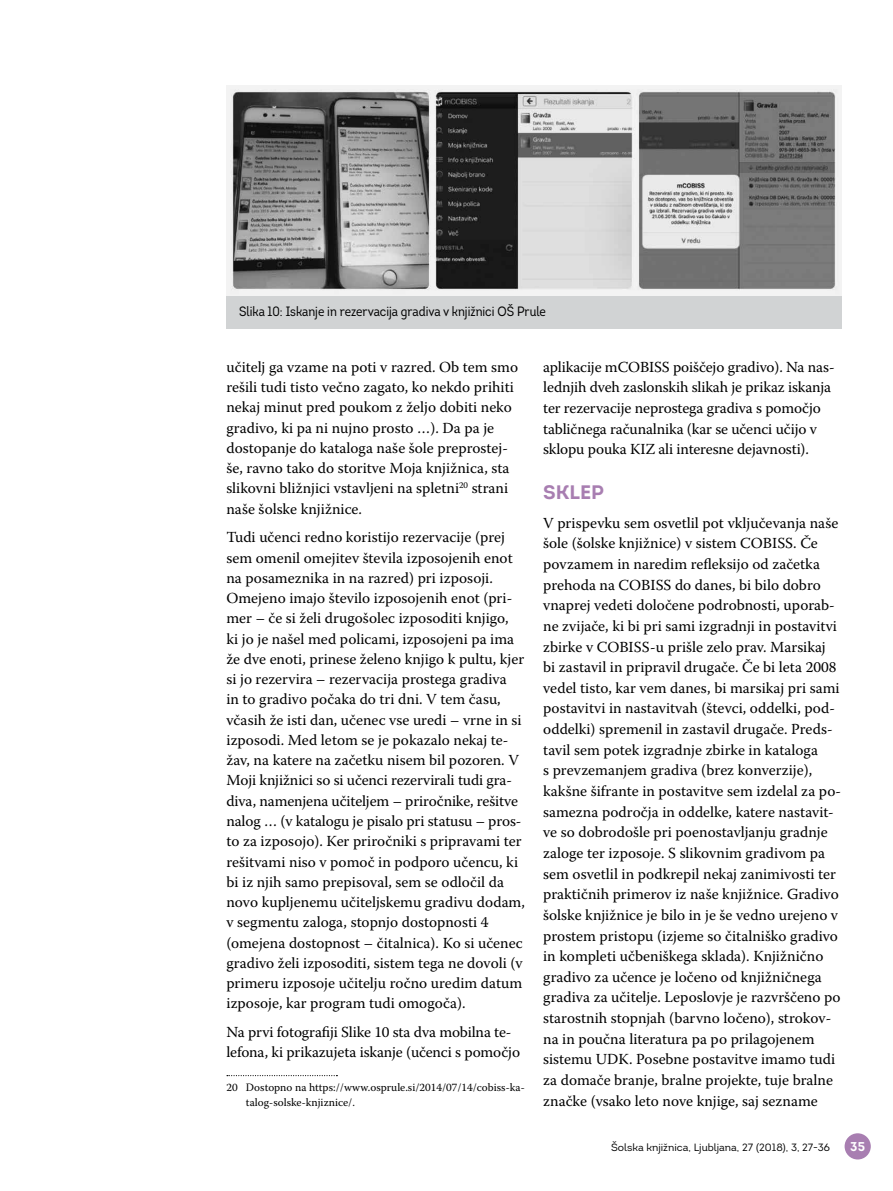
<style>
.page{position:relative;width:893px;height:1191px;background:#fff}
.page>*{position:absolute;margin:0;border:0;box-sizing:border-box;transform-origin:0 0}
.t1{font:700 19.5px "Intro";color:#a87eb1}
.t2{font:15.3px/20.7px "Warnock Pro";color:#000}
.t3{font:13.5px "Intro Cond";color:#000}
.t4{font:700 12.75px "Intro";color:#fff}
.t5{font:11.25px/15px "Warnock Pro";color:#000}
.t6{font:10.5px "Intro";color:#000}
</style>
<div class="page">
<div style="left:845px;top:1133px;width:26px;height:26px;background:#a87eb1;border-radius:50%"></div>
<svg style="left:227px;top:1075px;width:110px;height:1px"></svg>
<div style="left:226px;top:85px;width:616px;height:243px;background:#d1d3d4"></div>
<img style="left:226px;top:85px;width:616px;height:210px">
<p class="t3" style="left:239px;top:303px;width:308px">Slika 10: Iskanje in rezervacija gradiva v knjižnici OŠ Prule</p>
<p class="t2" style="left:226px;top:356px;width:293px;line-height:20.2px">učitelj ga vzame na poti v razred. Ob tem smo rešili tudi tisto večno zagato, ko nekdo prihiti nekaj minut pred poukom z željo dobiti neko gradivo, ki pa ni nujno prosto …). Da pa je dostopanje do kataloga naše šole preprostej&shy;še, ravno tako do storitve Moja knjižnica, sta slikovni bližnjici vstavljeni na spletni<sup>20</sup> strani naše šolske knjižnice.</p>
<p class="t2" style="left:226px;top:527px;width:300px;line-height:20.2px">Tudi učenci redno koristijo rezervacije (prej sem omenil omejitev števila izposojenih enot na posameznika in na razred) pri izposoji.<br>Omejeno imajo število izposojenih enot (pri&shy;mer – če si želi drugošolec izposoditi knjigo,<br>ki jo je našel med policami, izposojeni pa ima že dve enoti, prinese želeno knjigo k pultu, kjer si jo rezervira – rezervacija prostega gradiva<br>in to gradivo počaka do tri dni. V tem času, včasih že isti dan, učenec vse uredi – vrne in si izposodi. Med letom se je pokazalo nekaj te&shy;žav, na katere na začetku nisem bil pozoren. V Moji knjižnici so si učenci rezervirali tudi gra&shy;diva, namenjena učiteljem – priročnike, rešitve nalog … (v katalogu je pisalo pri statusu – pros&shy;to za izposojo). Ker priročniki s pripravami ter rešitvami niso v pomoč in podporo učencu, ki bi iz njih samo prepisoval, sem se odločil da novo kupljenemu učiteljskemu gradivu dodam, v segmentu zaloga, stopnjo dostopnosti 4 (omejena dostopnost – čitalnica). Ko si učenec gradivo želi izposoditi, sistem tega ne dovoli (v primeru izposoje učitelju ročno uredim datum izposoje, kar program tudi omogoča).</p>
<p class="t2" style="left:226px;top:1021px;width:295px;line-height:20.2px">Na prvi fotografiji Slike 10 sta dva mobilna te&shy;lefona, ki prikazujeta iskanje (učenci s pomočjo</p>
<p class="t5" style="left:246px;top:1079px;width:280px;text-indent:-19px">20 Dostopno na https://www.osprule.si/2014/07/14/cobiss-ka&shy;talog-solske-knjiznice/.</p>
<p class="t2" style="left:543px;top:356px;width:293px">aplikacije mCOBISS poiščejo gradivo). Na nas&shy;lednjih dveh zaslonskih slikah je prikaz iskanja ter rezervacije neprostega gradiva s pomočjo tabličnega računalnika (kar se učenci učijo v sklopu pouka KIZ ali interesne dejavnosti).</p>
<p class="t1" style="left:543px;top:479px;width:60px">Sklep</p>
<p class="t2" style="left:543px;top:512px;width:299px">V prispevku sem osvetlil pot vključevanja naše šole (šolske knjižnice) v sistem COBISS. Če povzamem in naredim refleksijo od začetka prehoda na COBISS do danes, bi bilo dobro vnaprej vedeti določene podrobnosti, uporab&shy;ne zvijače, ki bi pri sami izgradnji in postavitvi zbirke v COBISS-u prišle zelo prav. Marsikaj bi zastavil in pripravil drugače. Če bi leta 2008 vedel tisto, kar vem danes, bi marsikaj pri sami postavitvi in nastavitvah (števci, oddelki, pod&shy;oddelki) spremenil in zastavil drugače. Preds&shy;tavil sem potek izgradnje zbirke in kataloga<br>s prevzemanjem gradiva (brez konverzije), kakšne šifrante in postavitve sem izdelal za po&shy;samezna področja in oddelke, katere nastavit&shy;ve so dobrodošle pri poenostavljanju gradnje zaloge ter izposoje. S slikovnim gradivom pa sem osvetlil in podkrepil nekaj zanimivosti ter praktičnih primerov iz naše knjižnice. Gradivo šolske knjižnice je bilo in je še vedno urejeno v prostem pristopu (izjeme so čitalniško gradivo in kompleti učbeniškega sklada). Knjižnično gradivo za učence je ločeno od knjižničnega gradiva za učitelje. Leposlovje je razvrščeno po starostnih stopnjah (barvno ločeno), strokov&shy;na in poučna literatura pa po prilagojenem sistemu UDK. Posebne postavitve imamo tudi za domače branje, bralne projekte, tuje bralne značke (vsako leto nove knjige, saj sezname</p>
<p class="t6" style="left:611px;top:1140px;width:220px">Šolska knjižnica, Ljubljana, 27 (2018), 3, 27-36</p>
<p class="t4" style="left:850px;top:1137px;width:16px">35</p>
</div>
